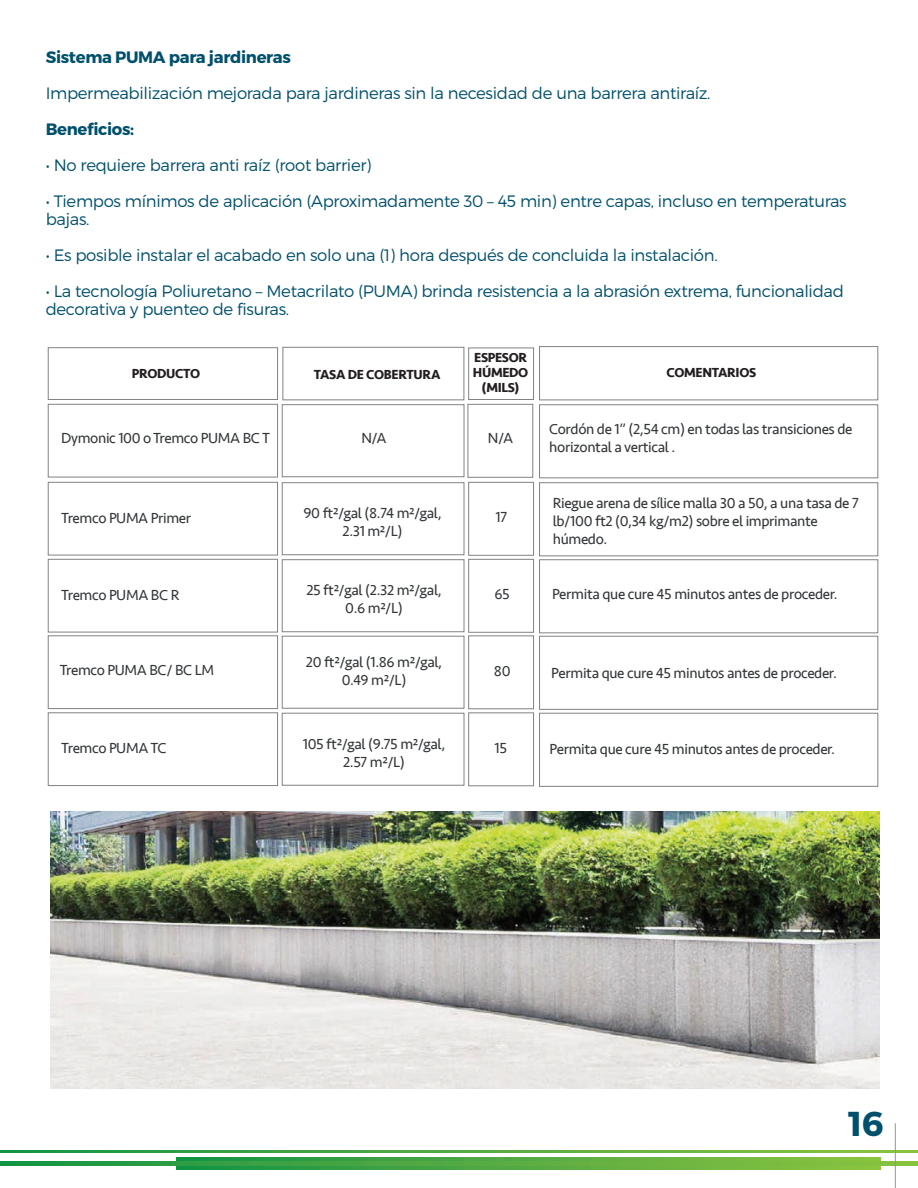
<style>
.page{position:relative;width:918px;height:1188px;background:#fff}
.page>*{position:absolute;margin:0;border:0;box-sizing:border-box;transform-origin:0 0}
.t1{font:700 34.5px "Montserrat";color:#00506c}
.t2{font:300 16.5px/18px "Montserrat";letter-spacing:-.02em;color:#00506c}
.t3{font:700 16.5px "Montserrat";letter-spacing:-.02em;color:#00506c}
.t4{font:15px/18px "Seravek";letter-spacing:-.025em;color:#333739;text-align:center}
.t5{font:700 13.5px/15px "Seravek";letter-spacing:-.025em;color:#231f20;text-align:center}
</style>
<div class="page">
<svg style="left:177px;top:1158px;width:703px;height:12px;background:#53ab42"></svg>
<svg style="left:0;top:1162px;width:918px;height:4px;background:#52aa42"></svg>
<svg style="left:0;top:1150px;width:918px;height:2px;background:#52aa42"></svg>
<hr style="left:895px;top:1124px;width:1px;height:64px;background:#939598">
<div style="left:283px;top:347px;width:181px;height:53px;border:1px solid #808285"></div>
<div style="left:48px;top:347px;width:230px;height:53px;border:1px solid #808285"></div>
<div style="left:282px;top:404px;width:182px;height:73px;border:1px solid #808285"></div>
<div style="left:48px;top:404px;width:230px;height:73px;border:1px solid #808285"></div>
<div style="left:468px;top:348px;width:66px;height:52px;border:1px solid #808285"></div>
<div style="left:468px;top:404px;width:65px;height:74px;border:1px solid #808285"></div>
<div style="left:539px;top:346px;width:339px;height:54px;border:1px solid #808285"></div>
<div style="left:539px;top:404px;width:339px;height:74px;border:1px solid #808285"></div>
<div style="left:282px;top:482px;width:182px;height:73px;border:1px solid #808285"></div>
<div style="left:48px;top:482px;width:230px;height:73px;border:1px solid #808285"></div>
<div style="left:468px;top:482px;width:66px;height:74px;border:1px solid #808285"></div>
<div style="left:539px;top:482px;width:339px;height:74px;border:1px solid #808285"></div>
<div style="left:282px;top:559px;width:182px;height:73px;border:1px solid #808285"></div>
<div style="left:48px;top:559px;width:230px;height:73px;border:1px solid #808285"></div>
<div style="left:468px;top:559px;width:66px;height:74px;border:1px solid #808285"></div>
<div style="left:539px;top:559px;width:339px;height:74px;border:1px solid #808285"></div>
<div style="left:282px;top:636px;width:182px;height:73px;border:1px solid #808285"></div>
<div style="left:48px;top:635px;width:230px;height:74px;border:1px solid #808285"></div>
<div style="left:468px;top:635px;width:66px;height:74px;border:1px solid #808285"></div>
<div style="left:539px;top:636px;width:339px;height:74px;border:1px solid #808285"></div>
<div style="left:282px;top:713px;width:182px;height:73px;border:1px solid #808285"></div>
<div style="left:48px;top:712px;width:230px;height:74px;border:1px solid #808285"></div>
<div style="left:468px;top:712px;width:66px;height:74px;border:1px solid #808285"></div>
<div style="left:539px;top:713px;width:339px;height:74px;border:1px solid #808285"></div>
<img style="left:51px;top:811px;width:828px;height:278px">
<p class="t3" style="left:46px;top:46px;width:247px">Sistema PUMA para jardineras</p>
<p class="t2" style="left:46px;top:83px;width:666px">Impermeabilización mejorada para jardineras sin la necesidad de una barrera antiraíz.</p>
<p class="t3" style="left:46px;top:118px;width:90px">Beneficios:</p>
<p class="t2" style="left:46px;top:155px;width:327px">• No requiere barrera anti raíz (root barrier)</p>
<p class="t2" style="left:46px;top:191px;width:803px">• Tiempos mínimos de aplicación (Aproximadamente 30 – 45 min) entre capas, incluso en temperaturas bajas.</p>
<p class="t2" style="left:46px;top:245px;width:673px">• Es posible instalar el acabado en solo una (1) hora después de concluida la instalación.</p>
<p class="t2" style="left:46px;top:281px;width:800px">• La tecnología Poliuretano – Metacrilato (PUMA) brinda resistencia a la abrasión extrema, funcionalidad decorativa y puenteo de fisuras.</p>
<p class="t5" style="left:132px;top:366px;width:70px">PRODUCTO</p>
<p class="t5" style="left:314px;top:367px;width:128px">TASA DE COBERTURA</p>
<p class="t5" style="left:473px;top:350px;width:57px">ESPESOR<br>HÚMEDO (MILS)</p>
<p class="t5" style="left:666px;top:365px;width:91px">COMENTARIOS</p>
<p class="t4" style="left:61px;top:429px;width:210px">Dymonic 100 o Tremco PUMA BC T</p>
<p class="t4" style="left:549px;top:420px;width:305px;text-align:left">Cordón de 1” (2,54 cm) en todas las transiciones de horizontal a vertical .</p>
<p class="t4" style="left:361px;top:429px;width:27px">N/A</p>
<p class="t4" style="left:488px;top:429px;width:27px">N/A</p>
<p class="t4" style="left:61px;top:509px;width:131px">Tremco PUMA Primer</p>
<p class="t4" style="left:303px;top:504px;width:140px">90 ft2/gal (8.74 m2/gal,<br>2.31 m2/L)</p>
<p class="t4" style="left:495px;top:508px;width:13px">17</p>
<p class="t4" style="left:553px;top:494px;width:308px;text-align:left">Riegue arena de sílice malla 30 a 50, a una tasa de 7 lb/100 ft2 (0,34 kg/m2) sobre el imprimante húmedo.</p>
<p class="t4" style="left:306px;top:581px;width:137px">25 ft2/gal (2.32 m2/gal,<br>0.6 m2/L)</p>
<p class="t4" style="left:495px;top:585px;width:17px">65</p>
<p class="t4" style="left:61px;top:586px;width:120px">Tremco PUMA BC R</p>
<p class="t4" style="left:552px;top:585px;width:287px">Permita que cure 45 minutos antes de proceder.</p>
<p class="t4" style="left:306px;top:653px;width:138px">20 ft2/gal (1.86 m2/gal,<br>0.49 m2/L)</p>
<p class="t4" style="left:494px;top:662px;width:18px">80</p>
<p class="t4" style="left:60px;top:661px;width:156px">Tremco PUMA BC/ BC LM</p>
<p class="t4" style="left:551px;top:664px;width:287px">Permita que cure 45 minutos antes de proceder.</p>
<p class="t4" style="left:303px;top:735px;width:144px">105 ft2/gal (9.75 m2/gal,<br>2.57 m2/L)</p>
<p class="t4" style="left:495px;top:739px;width:14px">15</p>
<p class="t4" style="left:61px;top:739px;width:107px">Tremco PUMA TC</p>
<p class="t4" style="left:550px;top:740px;width:287px">Permita que cure 45 minutos antes de proceder.</p>
<h1 class="t1" style="left:848px;top:1102px;width:37px">16</h1>
</div>
